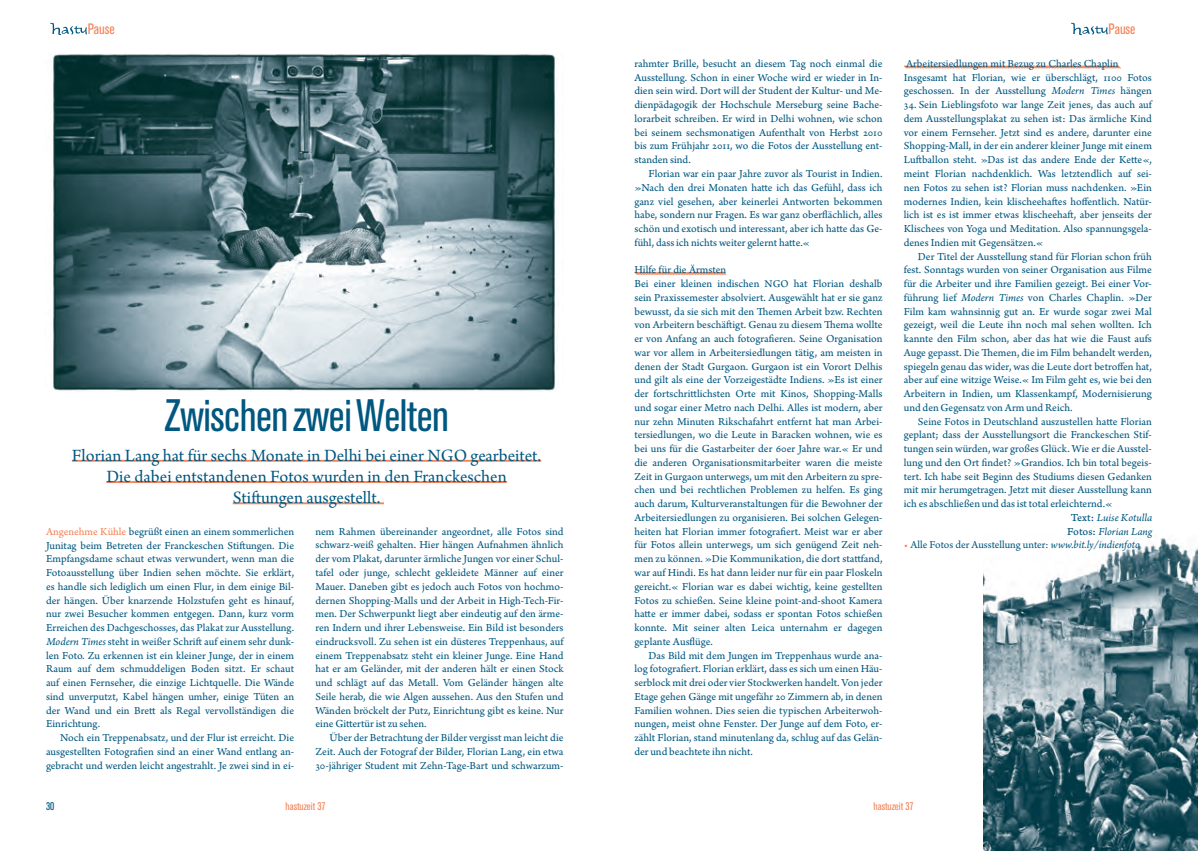
<style>
.page{position:relative;width:1198px;height:851px;background:#fff}
.page>*{position:absolute;margin:0;border:0;box-sizing:border-box;transform-origin:0 0}
.t1{font:condensed 45px "Akzidenz Grotesk BQ";letter-spacing:-.01em;color:#005780}
.t2{font:18.12px/21.2px "Arno Pro Regular 12 pt";color:#005780;text-align:center}
.t3{font:condensed 15px "Akzidenz Grotesk BQ";color:#f58357}
.t4{font:11.25px/13.8px "Arno Pro Regular 10 pt";color:#005780;text-align:justify}
.t5{font:11.25px "Arno Pro Regular 12 pt";color:#005780}
.t6{font:11.25px/13.8px "Arno Pro Italic 10 pt";letter-spacing:-.005em;color:#005780;text-align:center}
.t7{font:condensed 11px "Akzidenz Grotesk BQ";color:#f58357}
.t8{font:condensed 11px "Akzidenz Grotesk BQ";color:#005780}
.s1{color:#f58357}
.s2{font-family:"Arno Pro Italic 10 pt"}
.s3{font-size:10.88px}
.s4{font-family:"Arno Pro Regular 08 pt"}
</style>
<div class="page">
<img style="left:983px;top:538px;width:215px;height:312px">
<svg style="left:1071px;top:23px;width:36px;height:12px"></svg>
<svg style="left:50px;top:23px;width:37px;height:12px"></svg>
<img style="left:53px;top:54px;width:505px;height:337px">
<hr style="left:72px;top:460px;width:469px;height:1px;background:#f58357">
<hr style="left:106px;top:481px;width:401px;height:2px;background:#f58357">
<hr style="left:233px;top:502px;width:151px;height:2px;background:#f58357">
<svg style="left:634px;top:271px;width:93px;height:4px"></svg>
<svg style="left:903px;top:65px;width:218px;height:4px"></svg>
<h3 class="t3" style="left:88px;top:21px;width:29px">Pause</h3>
<h1 class="t1" style="left:164px;top:390px;width:286px">Zwischen zwei Welten</h1>
<h2 class="t2" style="left:72px;top:446px;width:471px">Florian Lang hat für sechs Monate in Delhi bei einer NGO gearbeitet.<br>Die dabei entstandenen Fotos wurden in den Franckeschen<br>Stiftungen ausgestellt.</h2>
<p class="t4" style="left:46px;top:525px;width:250px"><span class="s1">Angenehme Kühle</span> begrüßt einen an einem sommerlichen Junitag beim Betreten der Franckeschen Stiftungen. Die Empfangsdame schaut etwas verwundert, wenn man die Fotoausstellung über Indien sehen möchte. Sie erklärt, es handle sich lediglich um einen Flur, in dem einige Bil&shy;der hängen. Über knarzende Holzstufen geht es hinauf, nur zwei Besucher kommen entgegen. Dann, kurz vorm Erreichen des Dachgeschosses, das Plakat zur Ausstellung.<br><span class="s2">Modern Times</span> steht in weißer Schrift auf einem sehr dunk&shy;len Foto. Zu erkennen ist ein kleiner Junge, der in einem Raum auf dem schmuddeligen Boden sitzt. Er schaut auf einen Fernseher, die einzige Lichtquelle. Die Wände sind unverputzt, Kabel hängen umher, einige Tüten an der Wand und ein Brett als Regal vervollständigen die Einrichtung.</p>
<p class="t4" style="left:46px;top:731px;width:250px;text-indent:14px">Noch ein Treppenabsatz, und der Flur ist erreicht. Die ausgestellten Fotografien sind an einer Wand entlang an&shy;gebracht und werden leicht angestrahlt. Je zwei sind in ei-</p>
<p class="t4" style="left:315px;top:525px;width:250px">nem Rahmen übereinander angeordnet, alle Fotos sind schwarz-weiß gehalten. Hier hängen Aufnahmen ähnlich der vom Plakat, darunter ärmliche Jungen vor einer Schul&shy;tafel oder junge, schlecht gekleidete Männer auf einer Mauer. Daneben gibt es jedoch auch Fotos von hochmo&shy;dernen Shopping-Malls und der Arbeit in High-Tech-Fir&shy;men. Der Schwerpunkt liegt aber eindeutig auf den ärme&shy;ren Indern und ihrer Lebensweise. Ein Bild ist besonders eindrucksvoll. Zu sehen ist ein düsteres Treppenhaus, auf einem Treppenabsatz steht ein kleiner Junge. Eine Hand hat er am Geländer, mit der anderen hält er einen Stock und schlägt auf das Metall. Vom Geländer hängen alte Seile herab, die wie Algen aussehen. Aus den Stufen und Wänden bröckelt der Putz, Einrichtung gibt es keine. Nur eine Gittertür ist zu sehen.</p>
<p class="t4" style="left:315px;top:731px;width:250px;text-indent:14px">Über der Betrachtung der Bilder vergisst man leicht die Zeit. Auch der Fotograf der Bilder, Florian Lang, ein etwa 30-jähriger Student mit Zehn-Tage-Bart und schwarzum-</p>
<p class="t4" style="left:634px;top:57px;width:250px">rahmter Brille, besucht an diesem Tag noch einmal die Ausstellung. Schon in einer Woche wird er wieder in In&shy;dien sein wird. Dort will der Student der Kultur- und Me&shy;dienpädagogik der Hochschule Merseburg seine Bache&shy;lorarbeit schreiben. Er wird in Delhi wohnen, wie schon bei seinem sechsmonatigen Aufenthalt von Herbst 2010 bis zum Frühjahr 2011, wo die Fotos der Ausstellung ent&shy;standen sind.</p>
<p class="t4" style="left:634px;top:167px;width:250px;text-indent:14px">Florian war ein paar Jahre zuvor als Tourist in Indien. »Nach den drei Monaten hatte ich das Gefühl, dass ich ganz viel gesehen, aber keinerlei Antworten bekommen habe, sondern nur Fragen. Es war ganz oberflächlich, alles schön und exotisch und interessant, aber ich hatte das Ge&shy;fühl, dass ich nichts weiter gelernt hatte.«</p>
<p class="t4" style="left:634px;top:263px;width:250px;text-align:left">Hilfe für die Ärmsten<br>Bei einer kleinen indischen <span class="s3">NGO</span> hat Florian deshalb sein Praxissemester absolviert. Ausgewählt hat er sie ganz bewusst, da sie sich mit den Themen Arbeit bzw. Rechten von Arbeitern beschäftigt. Genau zu diesem Thema wollte er von Anfang an auch fotografieren. Seine Organisation war vor allem in Arbeitersiedlungen tätig, am meisten in denen der Stadt Gurgaon. Gurgaon ist ein Vorort Delhis und gilt als eine der Vorzeigestädte Indiens. »Es ist einer der fortschrittlichsten Orte mit Kinos, Shopping-Malls und sogar einer Metro nach Delhi. Alles ist modern, aber nur zehn Minuten Rikschafahrt entfernt hat man Arbei&shy;tersiedlungen, wo die Leute in Baracken wohnen, wie es bei uns für die Gastarbeiter der 60er Jahre war.« Er und die anderen Organisationsmitarbeiter waren die meiste Zeit in Gurgaon unterwegs, um mit den Arbeitern zu spre&shy;chen und bei rechtlichen Problemen zu helfen. Es ging auch darum, Kulturveranstaltungen für die Bewohner der Arbeitersiedlungen zu organisieren. Bei solchen Gelegen&shy;heiten hat Florian immer fotografiert. Meist war er aber für Fotos allein unterwegs, um sich genügend Zeit neh&shy;men zu können. »Die Kommunikation, die dort stattfand, war auf Hindi. Es hat dann leider nur für ein paar Floskeln gereicht.« Florian war es dabei wichtig, keine gestellten Fotos zu schießen. Seine kleine point-and-shoot Kamera hatte er immer dabei, sodass er spontan Fotos schießen konnte. Mit seiner alten Leica unternahm er dagegen geplante Ausflüge.</p>
<p class="t4" style="left:634px;top:648px;width:250px;text-indent:14px">Das Bild mit dem Jungen im Treppenhaus wurde ana&shy;log fotografiert. Florian erklärt, dass es sich um einen Häu&shy;serblock mit drei oder vier Stockwerken handelt. Von jeder Etage gehen Gänge mit ungefähr 20 Zimmern ab, in denen Familien wohnen. Dies seien die typischen Arbeiterwoh&shy;nungen, meist ohne Fenster. Der Junge auf dem Foto, er&shy;zählt Florian, stand minutenlang da, schlug auf das Gelän&shy;der und beachtete ihn nicht.</p>
<h3 class="t3" style="left:1108px;top:21px;width:29px">Pause</h3>
<p class="t4" style="left:904px;top:57px;width:250px;text-align:left">Arbeitersiedlungen mit Bezug zu Charles Chaplin<br>Insgesamt hat Florian, wie er überschlägt, 1100 Fotos geschossen. In der Ausstellung <span class="s2">Modern Times</span> hängen</p>
<p class="t4" style="left:904px;top:98px;width:250px">34. Sein Lieblingsfoto war lange Zeit jenes, das auch auf dem Ausstellungsplakat zu sehen ist: Das ärmliche Kind vor einem Fernseher. Jetzt sind es andere, darunter eine Shopping-Mall, in der ein anderer kleiner Junge mit einem Luftballon steht. »Das ist das andere Ende der Kette«, meint Florian nachdenklich. Was letztendlich auf sei&shy;nen Fotos zu sehen ist? Florian muss nachdenken. »Ein modernes Indien, kein klischeehaftes hoffentlich. Natür&shy;lich ist es ist immer etwas klischeehaft, aber jenseits der Klischees von Yoga und Meditation. Also spannungsgela&shy;denes Indien mit Gegensätzen.«</p>
<p class="t4" style="left:904px;top:250px;width:250px;text-indent:14px">Der Titel der Ausstellung stand für Florian schon früh fest. Sonntags wurden von seiner Organisation aus Filme für die Arbeiter und ihre Familien gezeigt. Bei einer Vor&shy;führung lief <span class="s2">Modern Times</span> von Charles Chaplin. »Der Film kam wahnsinnig gut an. Er wurde sogar zwei Mal gezeigt, weil die Leute ihn noch mal sehen wollten. Ich kannte den Film schon, aber das hat wie die Faust aufs Auge gepasst. Die Themen, die im Film behandelt werden, spiegeln genau das wider, was die Leute dort betroffen hat, aber auf eine witzige Weise.« Im Film geht es, wie bei den Arbeitern in Indien, um Klassenkampf, Modernisierung und den Gegensatz von Arm und Reich.</p>
<p class="t4" style="left:904px;top:415px;width:250px;text-indent:14px">Seine Fotos in Deutschland auszustellen hatte Florian geplant; dass der Ausstellungsort die Franckeschen Stif&shy;tungen sein würden, war großes Glück. Wie er die Ausstel&shy;lung und den Ort findet? »Grandios. Ich bin total begeis&shy;tert. Ich habe seit Beginn des Studiums diesen Gedanken mit mir herumgetragen. Jetzt mit dieser Ausstellung kann ich es abschließen und das ist total erleichternd.«</p>
<p class="t6" style="left:1067px;top:511px;width:86px"><span class="s4">Text:</span> Luise Kotulla<br><span class="s4">Fotos:</span> Florian Lang</p>
<p class="t5" style="left:904px;top:538px;width:237px"><span class="s1">•</span> Alle Fotos der Ausstellung unter: <span class="s2">www.bit.ly/indienfoto</span></p>
<p class="t8" style="left:46px;top:799px;width:10px">30</p>
<p class="t7" style="left:286px;top:799px;width:42px">hastuzeit 37</p>
<p class="t7" style="left:873px;top:799px;width:42px">hastuzeit 37</p>
</div>
